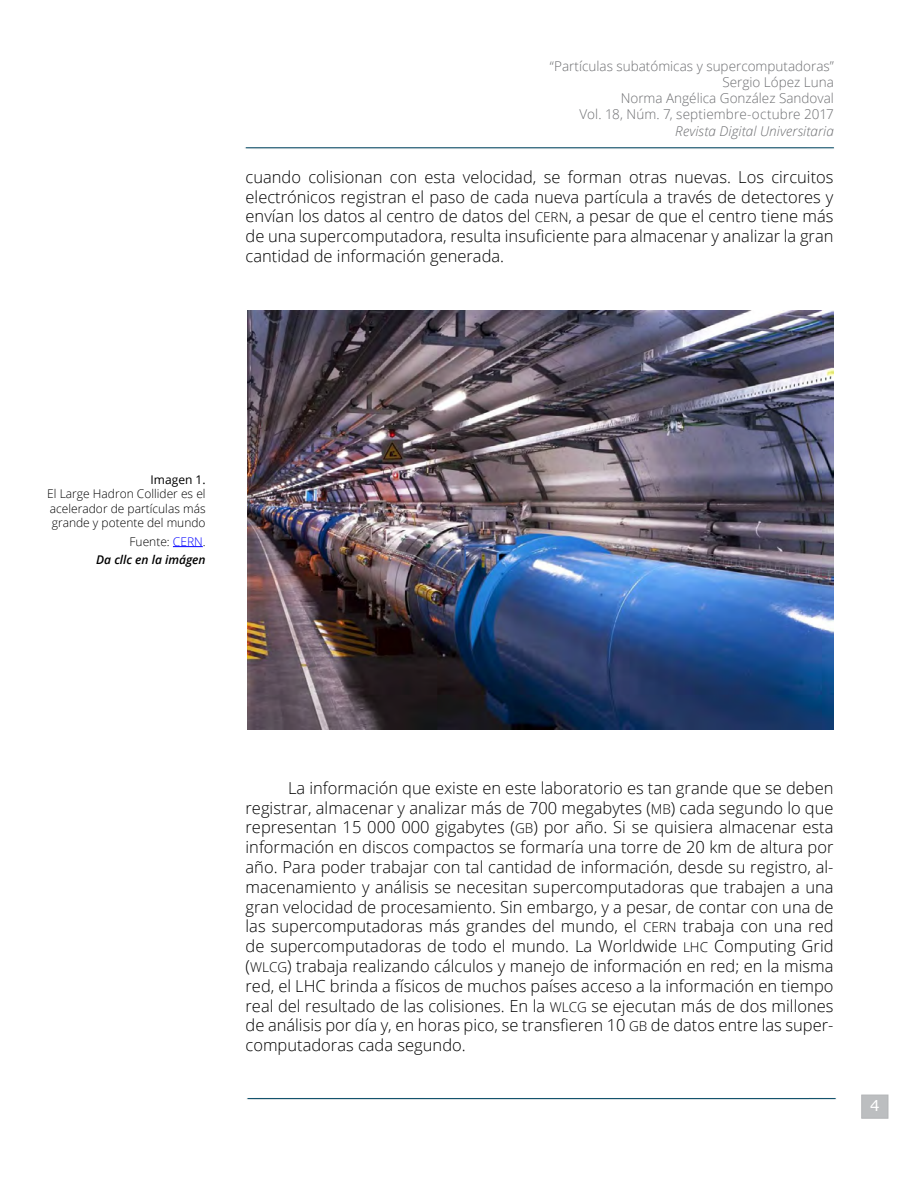
<style>
.page{position:relative;width:918px;height:1188px;background:#fff}
.page>*{position:absolute;margin:0;border:0;box-sizing:border-box;transform-origin:0 0}
.t1{font:300 16.5px/19.8px "Open Sans";color:#000;text-align:justify}
.t2{font:15px "Verdana";color:#fff}
.t3{font:300 13.5px/16.2px "Open Sans";color:#6d6e71;text-align:right}
.t4{font:italic 300 13.5px "Open Sans";letter-spacing:.005em;color:#6d6e71}
.t5{font:300 12px/14.4px "Open Sans";color:#000;text-align:justify}
.t6{font:italic 600 12px/18.6px "Open Sans";color:#000;text-align:right}
.t7{font:12px "Open Sans";color:#000}
.s1{font-size:13.5px}
.s2{font-weight:300;font-style:normal}
.s3{font-weight:300;font-style:normal;color:#00f}
</style>
<div class="page">
<div style="left:861px;top:1095px;width:27px;height:24px;background:#bcbec0"></div>
<hr style="left:244px;top:147px;width:591px;height:2px;background:#417488">
<hr style="left:246px;top:148px;width:588px;height:1px;background:#004662">
<hr style="left:246px;top:1098px;width:591px;height:2px;background:#d8dee1">
<hr style="left:248px;top:1098px;width:588px;height:1px;background:#004662">
<hr style="left:173px;top:546px;width:30px;height:1px;background:#00f">
<img style="left:248px;top:311px;width:586px;height:418px">
<p class="t3" style="left:550px;top:57px;width:286px">“Partículas subatómicas y supercomputadoras” Sergio López Luna<br>Norma Angélica González Sandoval<br>Vol. 18, Núm. 7, septiembre-octubre 2017</p>
<p class="t4" style="left:675px;top:121px;width:160px">Revista Digital Universitaria</p>
<p class="t1" style="left:246px;top:166px;width:590px">cuando colisionan con esta velocidad, se forman otras nuevas. Los circuitos electrónicos registran el paso de cada nueva partícula a través de detectores y envían los datos al centro de datos del <span class="s1">CERN</span>, a pesar de que el centro tiene más de una supercomputadora, resulta insuficiente para almacenar y analizar la gran cantidad de información generada.</p>
<p class="t7" style="left:151px;top:471px;width:57px">Imagen 1.</p>
<p class="t5" style="left:47px;top:486px;width:160px">El Large Hadron Collider es el acelerador de partículas más grande y potente del mundo</p>
<p class="t6" style="left:96px;top:532px;width:111px"><span class="s2">Fuente:</span> <span class="s3">CERN</span><span class="s2">.<br></span>Da cllc en la imágen</p>
<p class="t1" style="left:246px;top:777px;width:590px;text-indent:43px">La información que existe en este laboratorio es tan grande que se deben registrar, almacenar y analizar más de 700 megabytes (<span class="s1">MB</span>) cada segundo lo que representan 15 000 000 gigabytes (<span class="s1">GB</span>) por año. Si se quisiera almacenar esta información en discos compactos se formaría una torre de 20 km de altura por año. Para poder trabajar con tal cantidad de información, desde su registro, al&shy;macenamiento y análisis se necesitan supercomputadoras que trabajen a una gran velocidad de procesamiento. Sin embargo, y a pesar, de contar con una de las supercomputadoras más grandes del mundo, el <span class="s1">CERN</span> trabaja con una red de supercomputadoras de todo el mundo. La Worldwide <span class="s1">LHC</span> Computing Grid (<span class="s1">WLCG</span>) trabaja realizando cálculos y manejo de información en red; en la misma red, el LHC brinda a físicos de muchos países acceso a la información en tiempo real del resultado de las colisiones. En la <span class="s1">WLCG</span> se ejecutan más de dos millones de análisis por día y, en horas pico, se transfieren 10 <span class="s1">GB</span> de datos entre las super&shy;computadoras cada segundo.</p>
<p class="t2" style="left:870px;top:1096px;width:11px">4</p>
</div>
